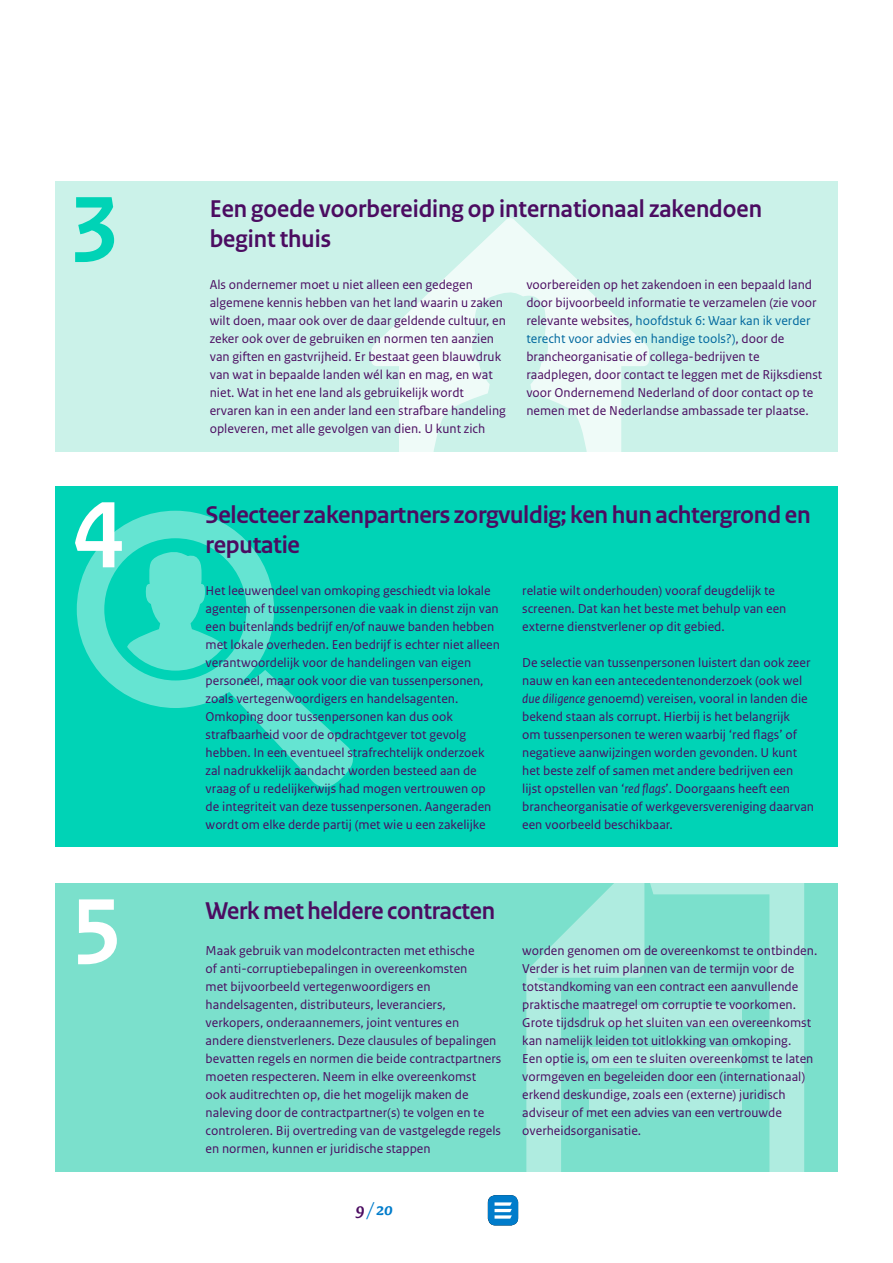
<style>
.page{position:relative;width:893px;height:1263px;background:#fff}
.page>*{position:absolute;margin:0;border:0;box-sizing:border-box;transform-origin:0 0}
.t1{font:700 97.5px "Rijksoverheid Sans Text";color:#fff}
.t2{font:700 97.5px "Rijksoverheid Sans Text";color:#00d3b6}
.t3{font:700 25.5px/30px "Rijksoverheid Sans Heading";letter-spacing:-.01em;color:#4b0c61}
.t4{font:italic 700 18px "Rijksoverheid Serif";color:#007ccb}
.t5{font:13.5px/18px "Rijksoverheid Sans Text";color:#4b0c61}
.s1{color:#00689e}
.s2{font-style:italic}
.s3{color:#4b0c61}
</style>
<div class="page">
<div style="left:488px;top:1195px;width:30px;height:30px;background:#007ccb;border-radius:8px"></div>
<svg style="left:494px;top:1202px;width:18px;height:16px"></svg>
<div style="left:55px;top:486px;width:783px;height:361px;background:#00d3b6"></div>
<div style="left:55px;top:181px;width:783px;height:270px;background:#cbf2e9"></div>
<svg style="left:371px;top:218px;width:278px;height:234px"></svg>
<svg style="left:77px;top:511px;width:276px;height:276px"></svg>
<div style="left:55px;top:883px;width:783px;height:288px;background:#7be0cc"></div>
<svg style="left:526px;top:883px;width:278px;height:289px"></svg>
<div style="left:589px;top:1005px;width:153px;height:21px;background:#afece0"></div>
<div style="left:589px;top:1047px;width:153px;height:21px;background:#afece0"></div>
<div style="left:589px;top:1089px;width:153px;height:20px;background:#afece0"></div>
<h1 class="t2" style="left:72px;top:159px;width:47px">3</h1>
<h2 class="t3" style="left:210px;top:195px;width:554px">Een goede voorbereiding op internationaal zakendoen begint thuis</h2>
<p class="t5" style="left:210px;top:276px;width:298px">Als ondernemer moet u niet alleen een gedegen algemene kennis hebben van het land waarin u zaken wilt doen, maar ook over de daar geldende cultuur, en zeker ook over de gebruiken en normen ten aanzien van giften en gastvrijheid. Er bestaat geen blauwdruk van wat in bepaalde landen wél kan en mag, en wat niet. Wat in het ene land als gebruikelijk wordt ervaren kan in een ander land een strafbare handeling opleveren, met alle gevolgen van dien. U kunt zich</p>
<p class="t5" style="left:526px;top:276px;width:297px">voorbereiden op het zakendoen in een bepaald land door bijvoorbeeld informatie te verzamelen (zie voor relevante websites, <span class="s1">hoofdstuk 6: Waar kan ik verder terecht voor advies en handige tools?)</span>, door de brancheorganisatie of collega-bedrijven te raadplegen, door contact te leggen met de Rijksdienst voor Ondernemend Nederland of door contact op te nemen met de Nederlandse ambassade ter plaatse.</p>
<h1 class="t1" style="left:72px;top:464px;width:53px">4</h1>
<h1 class="t1" style="left:72px;top:861px;width:51px">5</h1>
<h2 class="t3" style="left:206px;top:500px;width:606px">Selecteer zakenpartners zorgvuldig; ken hun achtergrond en reputatie</h2>
<p class="t5" style="left:206px;top:582px;width:296px">Het leeuwendeel van omkoping geschiedt via lokale agenten of tussenpersonen die vaak in dienst zijn van een buitenlands bedrijf en/of nauwe banden hebben met lokale overheden. Een bedrijf is echter niet alleen verantwoordelijk voor de handelingen van eigen personeel, maar ook voor die van tussenpersonen, zoals vertegenwoordigers en handelsagenten.<br>Omkoping door tussenpersonen kan dus ook strafbaarheid voor de opdrachtgever tot gevolg hebben. In een eventueel strafrechtelijk onderzoek zal nadrukkelijk aandacht worden besteed aan de vraag of u redelijkerwijs had mogen vertrouwen op de integriteit van deze tussenpersonen. Aangeraden wordt om elke derde partij (met wie u een zakelijke</p>
<p class="t5" style="left:522px;top:582px;width:266px">relatie wilt onderhouden) vooraf deugdelijk te screenen. Dat kan het beste met behulp van een externe dienstverlener op dit gebied.</p>
<p class="t5" style="left:522px;top:654px;width:293px">De selectie van tussenpersonen luistert dan ook zeer nauw en kan een antecedentenonderzoek (ook wel <span class="s2">due diligence</span> genoemd) vereisen, vooral in landen die bekend staan als corrupt. Hierbij is het belangrijk<br>om tussenpersonen te weren waarbij ‘red flags’ of negatieve aanwijzingen worden gevonden. U kunt het beste zelf of samen met andere bedrijven een lijst opstellen van ‘<span class="s2">red flags</span>’. Doorgaans heeft een brancheorganisatie of werkgeversvereniging daarvan een voorbeeld beschikbaar.</p>
<h2 class="t3" style="left:206px;top:896px;width:291px">Werk met heldere contracten</h2>
<p class="t5" style="left:206px;top:942px;width:297px">Maak gebruik van modelcontracten met ethische<br>of anti-corruptiebepalingen in overeenkomsten<br>met bijvoorbeeld vertegenwoordigers en handelsagenten, distributeurs, leveranciers, verkopers, onderaannemers, joint ventures en<br>andere dienstverleners. Deze clausules of bepalingen bevatten regels en normen die beide contractpartners moeten respecteren. Neem in elke overeenkomst<br>ook auditrechten op, die het mogelijk maken de naleving door de contractpartner(s) te volgen en te controleren. Bij overtreding van de vastgelegde regels en normen, kunnen er juridische stappen</p>
<p class="t5" style="left:522px;top:942px;width:297px">worden genomen om de overeenkomst te ontbinden.<br>Verder is het ruim plannen van de termijn voor de totstandkoming van een contract een aanvullende praktische maatregel om corruptie te voorkomen.<br>Grote tijdsdruk op het sluiten van een overeenkomst kan namelijk leiden tot uitlokking van omkoping.<br>Een optie is, om een te sluiten overeenkomst te laten vormgeven en begeleiden door een (internationaal) erkend deskundige, zoals een (externe) juridisch adviseur of met een advies van een vertrouwde overheidsorganisatie.</p>
<h3 class="t4" style="left:356px;top:1198px;width:39px"><span class="s3">9</span>/ 20</h3>
</div>
